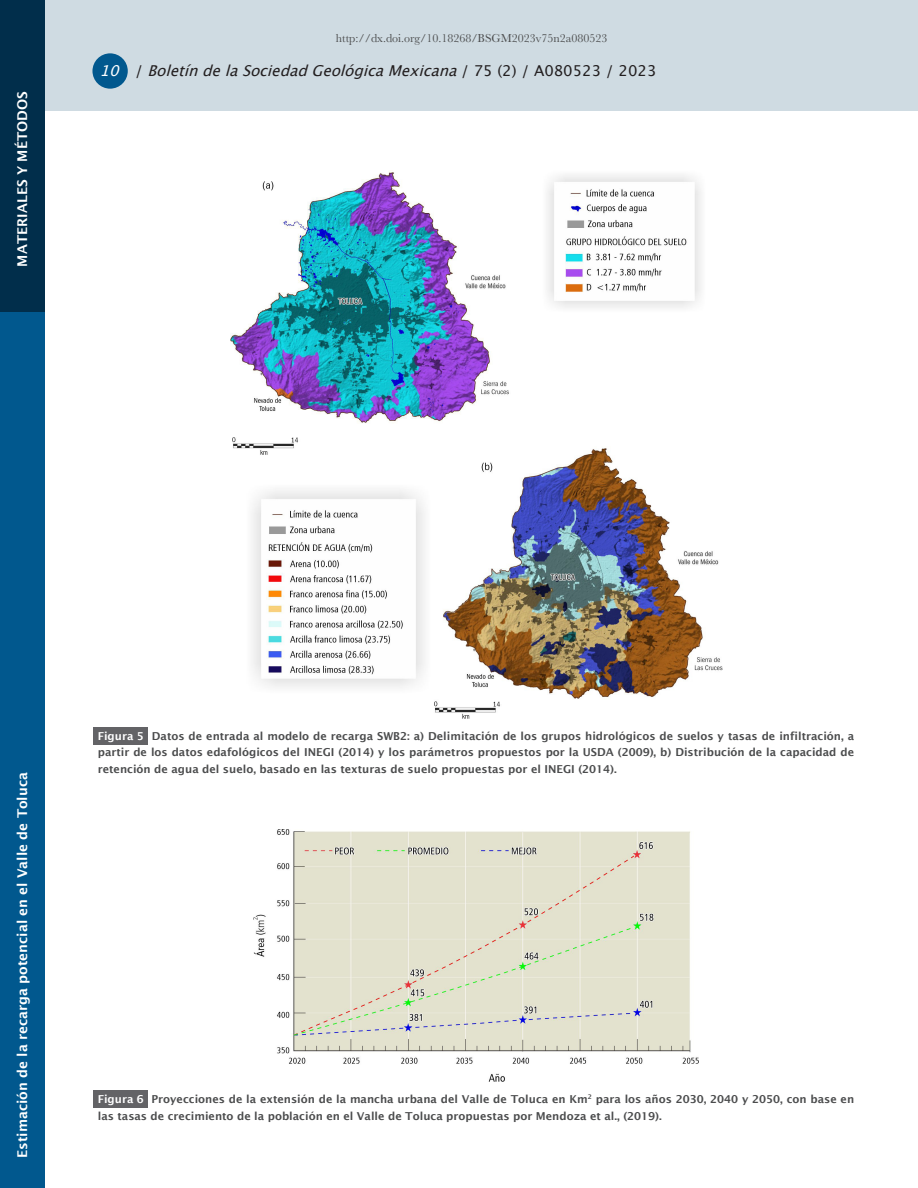
<style>
.page{position:relative;width:918px;height:1188px;background:#fff}
.page>*{position:absolute;margin:0;border:0;box-sizing:border-box;transform-origin:0 0}
.t1{font:italic 15px "Lucida Grande";color:#231f20}
.Sección{font:600 13.5px "Lucida Sans";color:#fff}
.t2{font:12px "Baskerville";color:#4b4c4d}
.Pie_de_figura{font:600 10.95px/16.5px "Lucida Sans";color:#4b4c4d;text-align:justify}
.Pie_de_figura__númer{font:600 10.95px "Lucida Sans";color:#fff}
.s1{color:#fff}
.s2{font-style:normal}
</style>
<div class="page">
<div style="left:0;top:311px;width:44px;height:877px;background:#01588e"></div>
<div style="left:45px;top:0;width:873px;height:111px;background:#cfdbe2"></div>
<div style="left:92px;top:53px;width:36px;height:36px;background:#01588e;border-radius:50%"></div>
<div style="left:0;top:0;width:44px;height:311px;background:#012e4b"></div>
<div style="left:94px;top:727px;width:54px;height:17px;background:#636366"></div>
<div style="left:94px;top:1090px;width:54px;height:17px;background:#636366"></div>
<img style="left:230px;top:170px;width:492px;height:549px">
<img style="left:254px;top:830px;width:444px;height:252px">
<p class="Sección" style="left:15px;top:267px;width:177px;rotate:-90deg">MATERIALES Y MÉTODOS</p>
<p class="t2" style="left:336px;top:30px;width:273px">http://dx.doi.org/10.18268/BSGM2023v75n2a080523</p>
<h1 class="t1" style="left:100px;top:62px;width:558px"><span class="s1">10</span> <span class="s2">/</span> BoletíndelaSociedadGeológicaMexicana<span class="s2">/ 7 5 ( 2 ) / A 0 8 0 5 2 3 / 2 0 2 3</span></h1>
<p class="Sección" style="left:15px;top:1158px;width:387px;rotate:-90deg">Estimación de la recarga potencial en el Valle de Toluca</p>
<p class="Pie_de_figura" style="left:98px;top:728px;width:758px;text-indent:54px">Datos de entrada al modelo de recarga SWB2: a) Delimitación de los grupos hidrológicos de suelos y tasas de infiltración, a partir de los datos edafológicos del INEGI (2014) y los parámetros propuestos por la USDA (2009), b) Distribución de la capacidad de retención de agua del suelo, basado en las texturas de suelo propuestas por el INEGI (2014).</p>
<p class="Pie_de_figura__númer" style="left:98px;top:730px;width:48px">Figura 5</p>
<p class="Pie_de_figura" style="left:98px;top:1091px;width:758px;text-indent:54px">Proyecciones de la extensión de la mancha urbana del Valle de Toluca en Km<sup>2</sup> para los años 2030, 2040 y 2050, con base en las tasas de crecimiento de la población en el Valle de Toluca propuestas por Mendoza et al., (2019).</p>
<p class="Pie_de_figura__númer" style="left:98px;top:1093px;width:48px">Figura 6</p>
</div>
